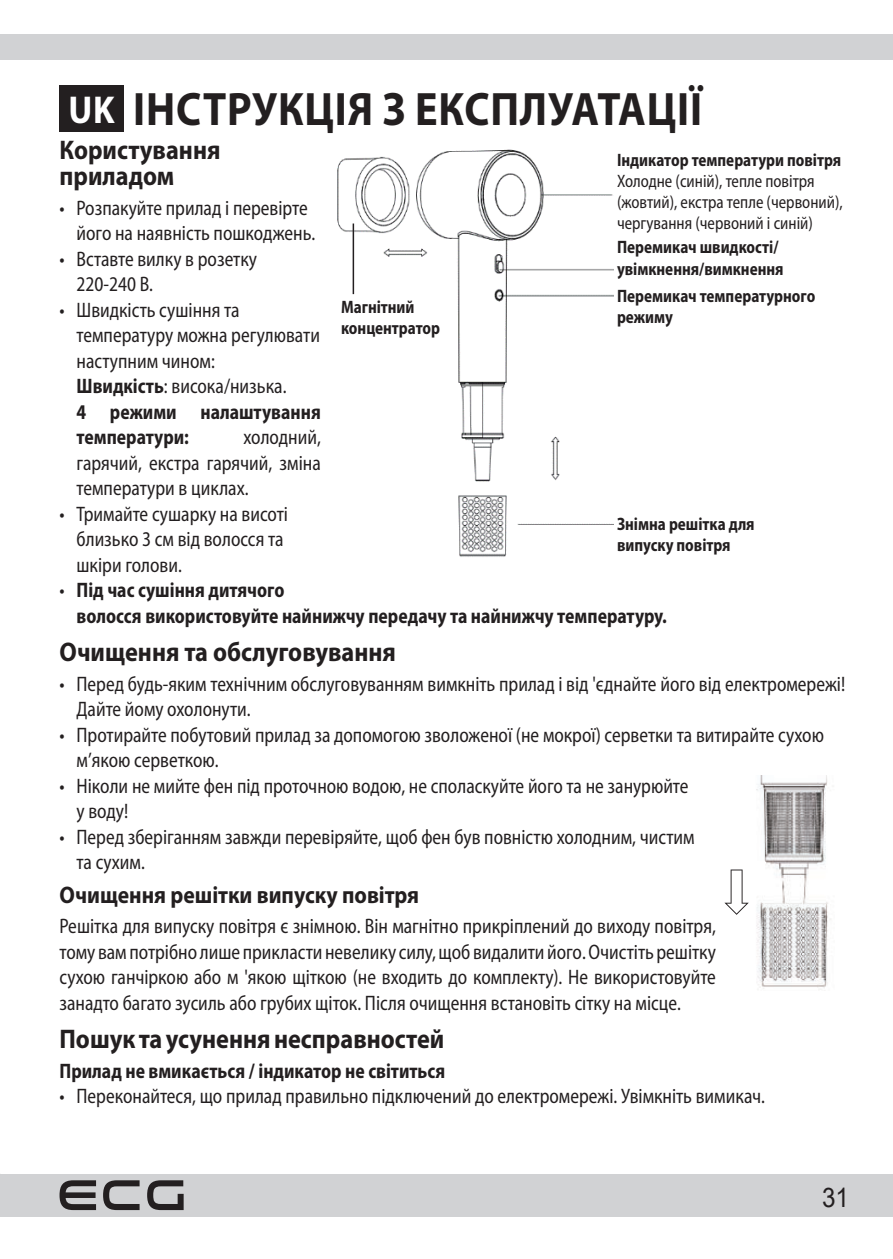
<style>
.page{position:relative;width:893px;height:1259px;background:#fff}
.page>*{position:absolute;margin:0;border:0;box-sizing:border-box;transform-origin:0 0}
.Nadpis_1{font:700 47.1px "Myriad Pro";letter-spacing:.02em;color:#231f20;scale:.9 1}
.Nadpis_1-2{font:700 39px "Myriad Pro";color:#fff;scale:.9 1}
.Nadpis_2{font:700 27px/25.5px "Myriad Pro";color:#231f20;scale:.9 1}
.t1{font:27px "Arial";color:#231f20;scale:.9 1}
.Nadpis_3{font:700 24px "Myriad Pro";color:#231f20;scale:.9 1}
.t2{font:semi-condensed 21px/25.5px "Myriad Pro";color:#231f20;scale:.9 1}
.t3{font:700 semi-condensed 21px/25.5px "Myriad Pro";color:#231f20;scale:.9 1}
.t4{font:700 semi-condensed 18px/21.6px "Myriad Pro";color:#231f20;scale:.9 1}
.t5{font:semi-condensed 18px/21px "Myriad Pro";color:#231f20;scale:.9 1}
.s1{font-weight:700}
.s2{font-weight:400}
</style>
<div class="page">
<div style="left:0;top:34px;width:99px;height:26px;background:#d1d2d4"></div>
<div style="left:85px;top:34px;width:808px;height:26px;background:#d1d2d4"></div>
<div style="left:0;top:1174px;width:893px;height:42px;background:#d1d2d4"></div>
<svg style="left:60px;top:1180px;width:124px;height:30px"></svg>
<div style="left:60px;top:85px;width:64px;height:46px;background:#231f20"></div>
<img style="left:337px;top:149px;width:277px;height:408px">
<hr style="left:353px;top:223px;width:1px;height:71px;background:#231f20">
<img style="left:756px;top:775px;width:75px;height:214px">
<svg style="left:724px;top:869px;width:25px;height:46px"></svg>
<p class="Nadpis_1-2" style="left:68px;top:84px;width:53px">UK</p>
<p class="Nadpis_1" style="left:133px;top:79px;width:634px">ІНСТРУКЦІЯ З ЕКСПЛУАТАЦІЇ</p>
<p class="Nadpis_2" style="left:60px;top:137px;width:180px">Користування приладом</p>
<p class="t2" style="left:77px;top:195px;width:267px;text-indent:-17px">• Розпакуйте прилад і перевірте його на наявність пошкоджень.</p>
<p class="t2" style="left:77px;top:246px;width:202px;text-indent:-17px">• Вставте вилку в розетку<br>220-240 В.</p>
<p class="t2" style="left:77px;top:297px;width:272px;text-indent:-17px">• Швидкість сушіння та температуру можна регулювати наступним чином:</p>
<p class="t2" style="left:77px;top:373px;width:235px"><span class="s1">Швидкість</span>: висока/низька.</p>
<p class="t3" style="left:77px;top:398px;width:273px">4 режими налаштування температури:</p>
<p class="t4" style="left:617px;top:149px;width:251px">Індикатор температури повітря</p>
<p class="t5" style="left:617px;top:170px;width:252px">Холодне (синій), тепле повітря (жовтий), екстра тепле (червоний), чергування (червоний і синій)</p>
<p class="t4" style="left:617px;top:236px;width:187px">Перемикач швидкості/ увімкнення/вимкнення</p>
<p class="t4" style="left:617px;top:284px;width:222px">Перемикач температурного режиму</p>
<p class="t4" style="left:341px;top:295px;width:112px">Магнітний концентратор</p>
<p class="t2" style="left:77px;top:424px;width:273px;text-align:justify;text-indent:167px">холодний, гарячий, екстра гарячий, зміна температури в циклах.</p>
<p class="t2" style="left:77px;top:501px;width:237px;text-indent:-17px">• Тримайте сушарку на висоті близько 3 см від волосся та шкіри голови.</p>
<p class="t3" style="left:77px;top:577px;width:658px;text-indent:-17px"><span class="s2">•</span> Під час сушіння дитячого<br>волосся використовуйте найнижчу передачу та найнижчу температуру.</p>
<p class="Nadpis_2" style="left:60px;top:638px;width:375px">Очищення та обслуговування</p>
<p class="t2" style="left:77px;top:671px;width:856px;text-indent:-17px">• Перед будь-яким технічним обслуговуванням вимкніть прилад і від 'єднайте його від електромережі!<br>Дайте йому охолонути.</p>
<p class="t2" style="left:77px;top:722px;width:832px;text-indent:-17px">• Протирайте побутовий прилад за допомогою зволоженої (не мокрої) серветки та витирайте сухою м’якою серветкою.</p>
<p class="t2" style="left:77px;top:773px;width:681px;text-indent:-17px">• Ніколи не мийте фен під проточною водою, не споласкуйте його та не занурюйте у воду!</p>
<p class="t2" style="left:77px;top:824px;width:688px;text-indent:-17px">• Перед зберіганням завжди перевіряйте, щоб фен був повністю холодним, чистим та сухим.</p>
<p class="Nadpis_3" style="left:60px;top:879px;width:401px">Очищення решітки випуску повітря</p>
<p class="t2" style="left:60px;top:913px;width:731px;text-align:justify">Решітка для випуску повітря є знімною. Він магнітно прикріплений до виходу повітря, тому вам потрібно лише прикласти невелику силу, щоб видалити його. Очистіть решітку сухою ганчіркою або м 'якою щіткою (не входить до комплекту). Не використовуйте занадто багато зусиль або грубих щіток. Після очищення встановіть сітку на місце.</p>
<p class="Nadpis_2" style="left:60px;top:1025px;width:429px">Пошук та усунення несправностей</p>
<p class="t3" style="left:60px;top:1057px;width:430px">Прилад не вмикається / індикатор не світиться</p>
<p class="t2" style="left:60px;top:1083px;width:785px">• Переконайтеся, що прилад правильно підключений до електромережі. Увімкніть вимикач.</p>
<p class="t4" style="left:617px;top:513px;width:154px">Знімна решітка для випуску повітря</p>
<p class="t1" style="left:822px;top:1179px;width:32px">31</p>
</div>
